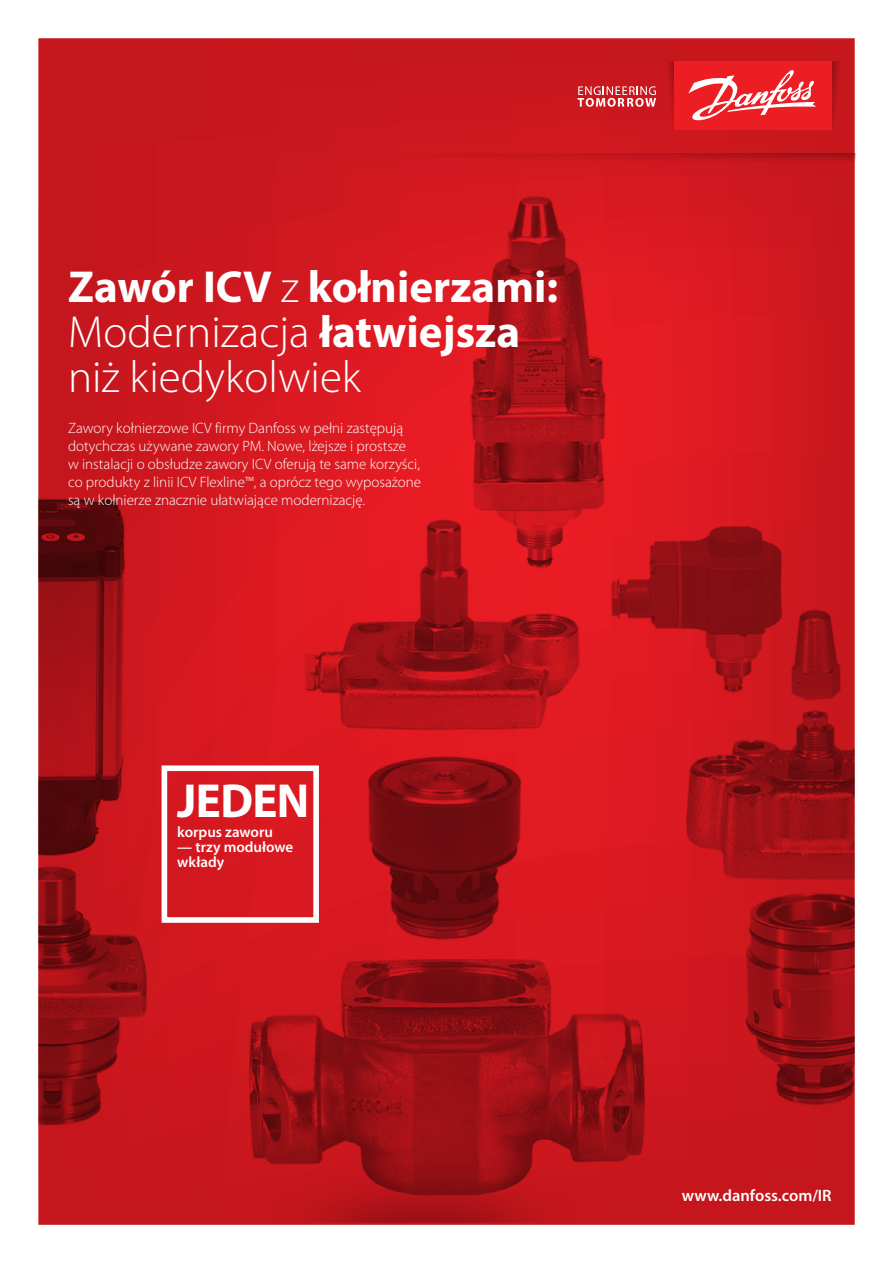
<style>
.page{position:relative;width:893px;height:1263px;background:#fff}
.page>*{position:absolute;margin:0;border:0;box-sizing:border-box;transform-origin:0 0}
.t1{font:700 48px "Myriad Pro";letter-spacing:-.015em;color:#fff}
.t2{font:700 45px/45px "Myriad Pro";color:#fff}
.t3{font:600 16.5px "Myriad Pro";color:#fff}
.t4{font:300 15px/18px "Myriad Pro";color:#fff}
.t5{font:600 15px/15px "Myriad Pro";color:#fff}
.s1{font-weight:300}
</style>
<div class="page">
<img style="left:38px;top:38px;width:817px;height:1184px">
<svg style="left:832px;top:61px;width:13px;height:69px"></svg>
<svg style="left:662px;top:61px;width:12px;height:69px"></svg>
<svg style="left:358px;top:153px;width:497px;height:13px"></svg>
<div style="left:674px;top:61px;width:158px;height:69px;background:#ed1d24"></div>
<svg style="left:577px;top:86px;width:79px;height:21px"></svg>
<svg style="left:688px;top:70px;width:128px;height:51px"></svg>
<div style="left:162px;top:765px;width:157px;height:158px;border:6px solid #fff"></div>
<h2 class="t2" style="left:68px;top:262px;width:492px">Zawór ICV <span class="s1">z</span> kołnierzami:<br><span class="s1">Modernizacja</span> łatwiejsza <span class="s1">niż kiedykolwiek</span></h2>
<p class="t4" style="left:68px;top:419px;width:355px">Zawory kołnierzowe ICV firmy Danfoss w pełni zastępują dotychczas używane zawory PM. Nowe, lżejsze i prostsze<br>w instalacji o obsłudze zawory ICV oferują te same korzyści, co produkty z linii ICV Flexline™, a oprócz tego wyposażone są w kołnierze znacznie ułatwiające modernizację.</p>
<h1 class="t1" style="left:177px;top:770px;width:133px">JEDEN</h1>
<p class="t5" style="left:177px;top:825px;width:97px">korpus zaworu</p>
<p class="t5" style="left:177px;top:840px;width:117px">— trzy modułowe wkłady</p>
<p class="t3" style="left:682px;top:1187px;width:151px">www.danfoss.com/IR</p>
</div>
